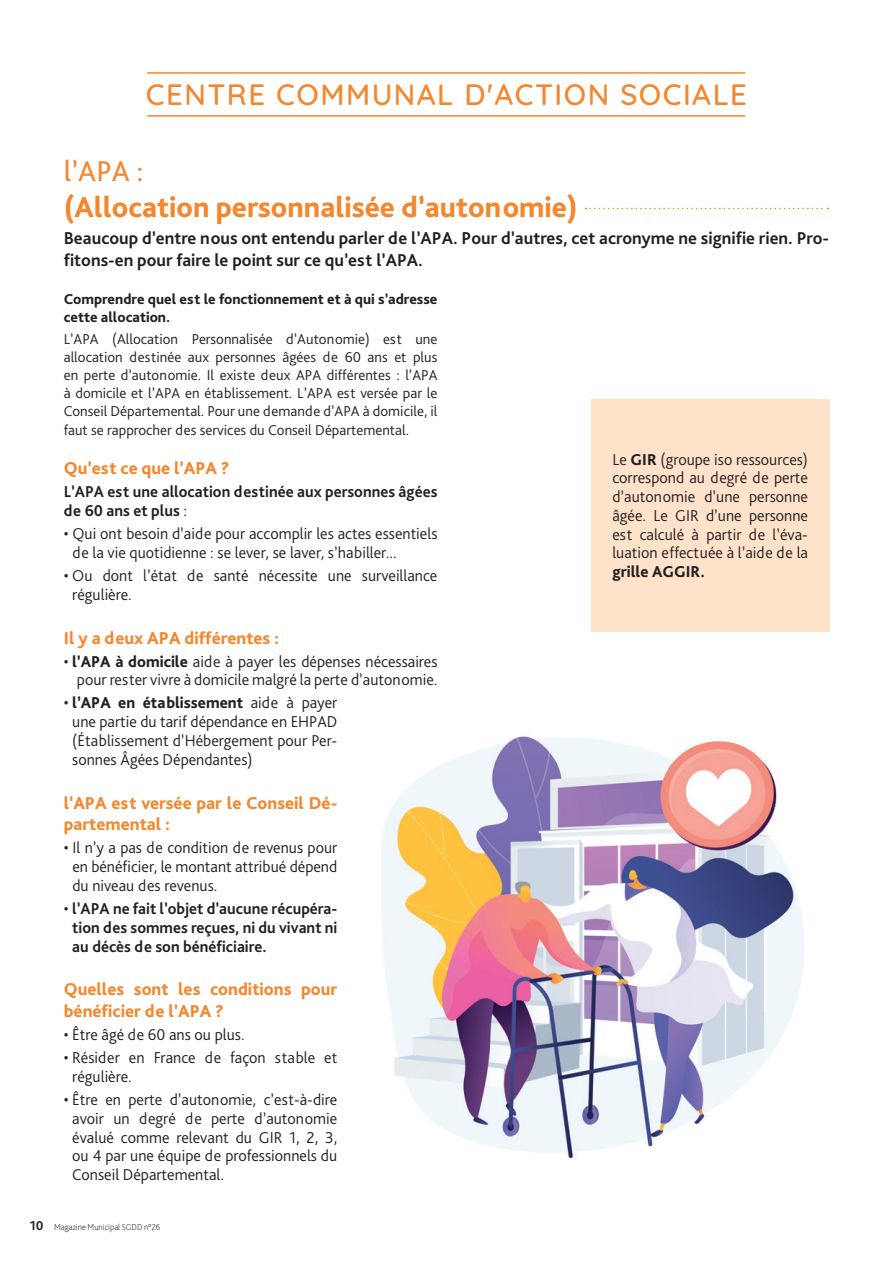
<style>
.page{position:relative;width:893px;height:1263px;background:#fff}
.page>*{position:absolute;margin:0;border:0;box-sizing:border-box;transform-origin:0 0}
.t1{font:800 30px "Bliss Pro";color:#f5862c}
.texte_courant{font:500 30px "Quicksand";letter-spacing:.05em;color:#f5862c}
.t2{font:30px "Bliss Pro";color:#f5862c}
.t3{font:700 18px/21.6px "Bliss Pro";color:#231f20}
.t4{font:800 18px/21.6px "Bliss Pro";color:#f5862c}
.Texte_courant{font:300 16.5px/18.8px "Bliss Pro";color:#231f20;text-align:justify}
.Texte_courant-2{font:700 16.5px/18.8px "Bliss Pro";color:#231f20}
.t5{font:300 15px/18px "Bliss Pro";color:#231f20;text-align:justify}
.t6{font:800 15px/18px "Bliss Pro";color:#231f20}
.t7{font:200 9px "Bliss Pro";color:#231f20;scale:.96 1}
.s1{font-weight:300}
.s2{font-weight:800}
.s3{font-weight:700;font-size:13.5px}
</style>
<div class="page">
<svg style="left:585px;top:208px;width:243px;height:1px"></svg>
<img style="left:381px;top:736px;width:423px;height:423px">
<div style="left:591px;top:399px;width:238px;height:232px;background:#fee2ca"></div>
<hr style="left:148px;top:115px;width:597px;height:2px;background:#f5862c">
<hr style="left:148px;top:72px;width:597px;height:2px;background:#f5862c">
<p class="texte_courant" style="left:146px;top:70px;width:603px">CENTRE COMMUNAL D'ACTION SOCIALE</p>
<p class="t2" style="left:64px;top:152px;width:81px">l’APA :</p>
<p class="t1" style="left:64px;top:188px;width:515px">(Allocation personnalisée d’autonomie)</p>
<p class="t3" style="left:64px;top:227px;width:767px">Beaucoup d’entre nous ont entendu parler de l’APA. Pour d’autres, cet acronyme ne signifie rien. Pro&shy;fitons-en pour faire le point sur ce qu’est l’APA.</p>
<p class="t6" style="left:64px;top:290px;width:375px">Comprendre quel est le fonctionnement et à qui s’adresse cette allocation.</p>
<p class="t5" style="left:64px;top:330px;width:375px">L’APA (Allocation Personnalisée d’Autonomie) est une allocation destinée aux personnes âgées de 60 ans et plus en perte d’autonomie. Il existe deux APA différentes : l’APA à domicile et l’APA en établissement. L’APA est versée par le Conseil Départemental. Pour une demande d’APA à domicile, il faut se rapprocher des services du Conseil Départemental.</p>
<p class="t4" style="left:64px;top:457px;width:167px">Qu’est ce que l’APA ?</p>
<p class="Texte_courant-2" style="left:64px;top:482px;width:375px">L’APA est une allocation destinée aux personnes âgées de 60 ans et plus <span class="s1">:</span></p>
<p class="Texte_courant" style="left:72px;top:524px;width:367px;text-indent:-9px">• Qui ont besoin d’aide pour accomplir les actes essentiels de la vie quotidienne : se lever, se laver, s’habiller...</p>
<p class="Texte_courant" style="left:72px;top:566px;width:367px;text-indent:-8px">• Ou dont l’état de santé nécessite une surveillance régulière.</p>
<p class="t4" style="left:64px;top:626px;width:217px">Il y a deux APA différentes :</p>
<p class="Texte_courant" style="left:64px;top:651px;width:375px;text-align:right">• <span class="s2">l’APA à domicile</span> aide à payer les dépenses nécessaires pour rester vivre à domicile malgré la perte d’autonomie.</p>
<p class="Texte_courant" style="left:72px;top:693px;width:267px;text-indent:-8px">• <span class="s2">l’APA en établissement</span> aide à payer une partie du tarif dépendance en EHPAD (Établissement d’Hébergement pour Per&shy;sonnes Âgées Dépendantes)</p>
<p class="t4" style="left:64px;top:791px;width:275px">l’APA est versée par le Conseil Dé&shy;partemental :</p>
<p class="Texte_courant" style="left:72px;top:838px;width:266px;text-indent:-9px">• Il n’y a pas de condition de revenus pour en bénéficier, le montant attribué dépend du niveau des revenus.</p>
<p class="Texte_courant-2" style="left:72px;top:899px;width:267px;text-align:justify;text-indent:-8px"><span class="s1">•</span> l’APA ne fait l’objet d’aucune récupéra&shy;tion des sommes reçues, ni du vivant ni au décès de son bénéficiaire.</p>
<p class="t4" style="left:64px;top:978px;width:275px">Quelles sont les conditions pour bénéficier de l’APA ?</p>
<p class="Texte_courant" style="left:64px;top:1025px;width:182px">• Être âgé de 60 ans ou plus.</p>
<p class="Texte_courant" style="left:72px;top:1048px;width:267px;text-indent:-8px">• Résider en France de façon stable et régulière.</p>
<p class="Texte_courant" style="left:72px;top:1090px;width:267px;text-indent:-8px">• Être en perte d’autonomie, c’est-à-dire avoir un degré de perte d’autonomie évalué comme relevant du GIR 1, 2, 3, ou 4 par une équipe de professionnels du Conseil Départemental.</p>
<p class="t7" style="left:30px;top:1222px;width:138px"><span class="s3">10</span> Magazine Municipal SGDD n°26</p>
<p class="Texte_courant" style="left:612px;top:449px;width:197px">Le <span class="s2">GIR</span> (groupe iso ressources) correspond au degré de perte d’autonomie d’une personne âgée. Le GIR d’une personne est calculé à partir de l’éva&shy;luation effectuée à l’aide de la <span class="s2">grille AGGIR.</span></p>
</div>
